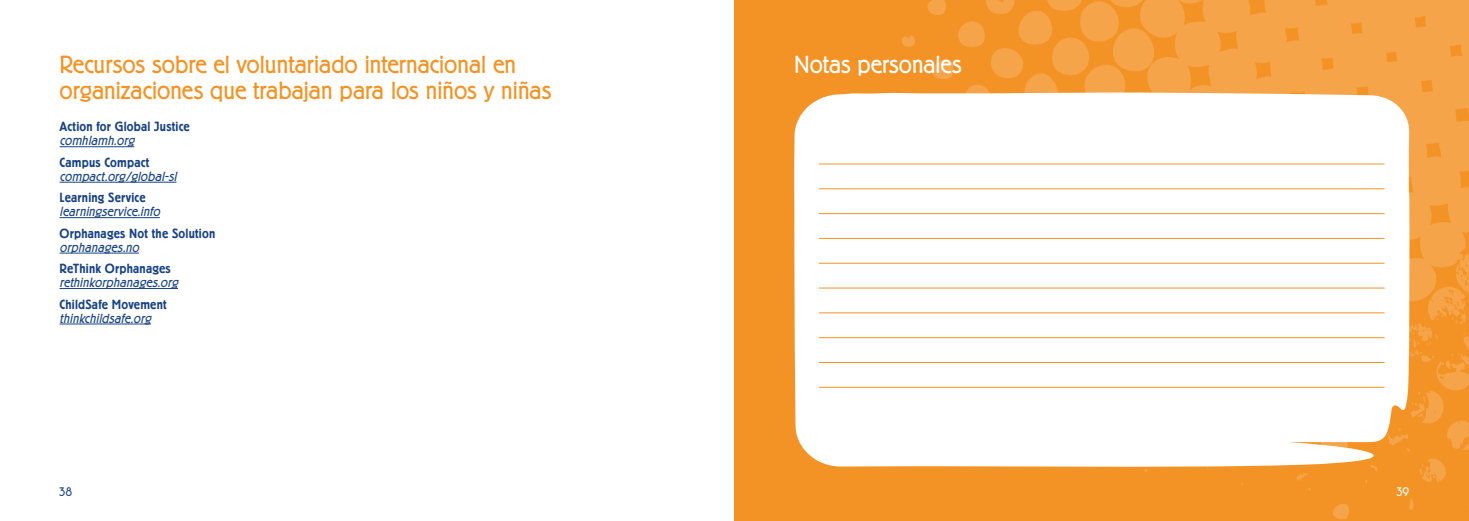
<style>
.page{position:relative;width:1469px;height:521px;background:#fff}
.page>*{position:absolute;margin:0;border:0;box-sizing:border-box;transform-origin:0 0}
.t1{font:300 24.5px "Berliner Grotesk";color:#f39325}
.t2{font:300 24.5px "Berliner Grotesk";color:#fff}
.t3{font:500 13.12px "Berliner Grotesk";letter-spacing:.015em;color:#194383}
.t4{font:italic 300 13.12px "Berliner Grotesk";color:#194383}
.t5{font:300 12.25px "Berliner Grotesk";color:#194383}
.t6{font:300 12.25px "Berliner Grotesk";color:#fff}
</style>
<div class="page">
<div style="left:734px;top:0;width:734px;height:521px;background:#f39325"></div>
<svg style="left:902px;top:0;width:566px;height:519px"></svg>
<div style="left:794px;top:92px;width:618px;height:375px;background:#fff"></div>
<hr style="left:819px;top:188px;width:565px;height:1px;background:#f39325">
<hr style="left:819px;top:238px;width:565px;height:1px;background:#f39325">
<hr style="left:819px;top:288px;width:565px;height:1px;background:#f39325">
<hr style="left:819px;top:337px;width:565px;height:1px;background:#f39325">
<hr style="left:819px;top:387px;width:565px;height:1px;background:#f39325">
<hr style="left:819px;top:164px;width:565px;height:1px;background:#f39325">
<hr style="left:819px;top:213px;width:565px;height:1px;background:#f39325">
<hr style="left:819px;top:263px;width:565px;height:1px;background:#f39325">
<hr style="left:819px;top:312px;width:565px;height:1px;background:#f39325">
<hr style="left:819px;top:362px;width:565px;height:1px;background:#f39325">
<hr style="left:60px;top:146px;width:74px;height:1px;background:#194383">
<hr style="left:60px;top:182px;width:116px;height:1px;background:#194383">
<hr style="left:60px;top:217px;width:100px;height:1px;background:#194383">
<hr style="left:60px;top:253px;width:79px;height:1px;background:#194383">
<hr style="left:60px;top:288px;width:118px;height:1px;background:#194383">
<hr style="left:60px;top:324px;width:91px;height:1px;background:#194383">
<h1 class="t1" style="left:60px;top:51px;width:458px">Recursos sobre el voluntariado internacional en</h1>
<h1 class="t2" style="left:794px;top:51px;width:169px">Notas personales</h1>
<h1 class="t1" style="left:60px;top:77px;width:493px">organizaciones que trabajan para los niños y niñas</h1>
<p class="t3" style="left:60px;top:120px;width:132px">Action for Global Justice</p>
<p class="t4" style="left:60px;top:133px;width:79px">comhlamh.org</p>
<p class="t3" style="left:60px;top:155px;width:91px">Campus Compact</p>
<p class="t4" style="left:60px;top:169px;width:122px">compact.org/global-sl</p>
<p class="t3" style="left:60px;top:191px;width:87px">Learning Service</p>
<p class="t4" style="left:60px;top:204px;width:105px">learningservice.info</p>
<p class="t3" style="left:60px;top:226px;width:157px">Orphanages Not the Solution</p>
<p class="t4" style="left:60px;top:240px;width:84px">orphanages.no</p>
<p class="t3" style="left:60px;top:262px;width:113px">ReThink Orphanages</p>
<p class="t4" style="left:60px;top:275px;width:123px">rethinkorphanages.org</p>
<p class="t3" style="left:60px;top:297px;width:109px">ChildSafe Movement</p>
<p class="t4" style="left:60px;top:311px;width:96px">thinkchildsafe.org</p>
<p class="t5" style="left:60px;top:485px;width:14px">38</p>
<p class="t6" style="left:1396px;top:485px;width:14px">39</p>
</div>
